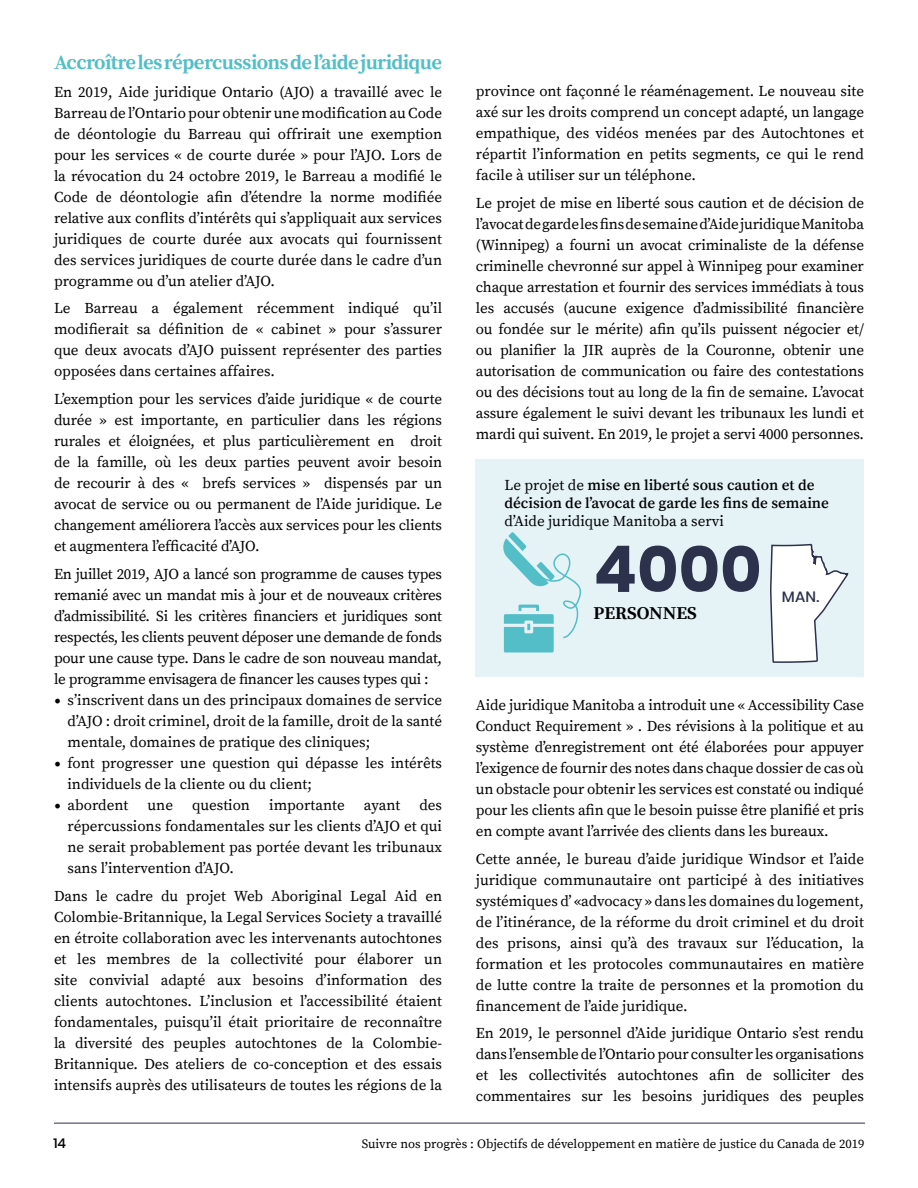
<style>
.page{position:relative;width:918px;height:1188px;background:#fff}
.page>*{position:absolute;margin:0;border:0;box-sizing:border-box;transform-origin:0 0}
.t1{font:700 64.5px "Poppins";color:#2c324b}
.t2{font:700 20.25px "Source Serif Pro";letter-spacing:-.03em;color:#53bec7}
.t3{font:700 18px "Source Serif Pro";color:#020203}
.t4{font:15px/21px "Source Serif Pro";color:#020203;text-align:justify}
.t5{font:600 15px/18px "Source Serif Pro";color:#020203}
.t6{font:500 15px "Poppins";color:#2c324b}
.t7{font:500 13.5px "Poppins";color:#020203}
.t8{font:12.75px "Source Serif Pro";color:#020203}
.s1{font-family:"Minion Pro";font-size:18px}
.s2{font-weight:400}
</style>
<div class="page">
<hr style="left:54px;top:1123px;width:811px;height:1px;background:#2c324b">
<div style="left:476px;top:459px;width:388px;height:218px;background:#e5f3f6"></div>
<svg style="left:770px;top:543px;width:79px;height:120px"></svg>
<svg style="left:503px;top:532px;width:79px;height:121px"></svg>
<h2 class="t2" style="left:54px;top:50px;width:390px">Accroître les répercussions de l’aide juridique</h2>
<p class="t4" style="left:54px;top:82px;width:390px">En 2019, Aide juridique Ontario (AJO) a travaillé avec le Barreau de l’Ontario pour obtenir une modification au Code de déontologie du Barreau qui offrirait une exemption pour les services « de courte durée » pour l’AJO. Lors de la révocation du 24 octobre 2019, le Barreau a modifié le Code de déontologie afin d’étendre la norme modifiée relative aux conflits d’intérêts qui s’appliquait aux services juridiques de courte durée aux avocats qui fournissent des services juridiques de courte durée dans le cadre d’un programme ou d’un atelier d’AJO.</p>
<p class="t4" style="left:54px;top:298px;width:390px">Le Barreau a également récemment indiqué qu’il modifierait sa définition de « cabinet » pour s’assurer que deux avocats d’AJO puissent représenter des parties opposées dans certaines affaires.</p>
<p class="t4" style="left:54px;top:389px;width:390px">L’exemption pour les services d’aide juridique « de courte durée » est importante, en particulier dans les régions rurales et éloignées, et plus particulièrement en droit de la famille, où les deux parties peuvent avoir besoin de recourir à des « brefs services » dispensés par un avocat de service ou ou permanent de l’Aide juridique. Le changement améliorera l’accès aux services pour les clients et augmentera l’efficacité d’AJO.</p>
<p class="t4" style="left:54px;top:564px;width:390px">En juillet 2019, AJO a lancé son programme de causes types remanié avec un mandat mis à jour et de nouveaux critères d’admissibilité. Si les critères financiers et juridiques sont respectés, les clients peuvent déposer une demande de fonds pour une cause type. Dans le cadre de son nouveau mandat, le programme envisagera de financer les causes types qui :</p>
<p class="t4" style="left:68px;top:690px;width:376px;text-indent:-14px"><span class="s1">•</span> s’inscrivent dans un des principaux domaines de service d’AJO : droit criminel, droit de la famille, droit de la santé mentale, domaines de pratique des cliniques;</p>
<p class="t4" style="left:68px;top:753px;width:376px;text-indent:-14px"><span class="s1">•</span> font progresser une question qui dépasse les intérêts individuels de la cliente ou du client;</p>
<p class="t4" style="left:54px;top:795px;width:76px"><span class="s1">•</span> abordent</p>
<p class="t4" style="left:147px;top:795px;width:27px">une</p>
<p class="t4" style="left:192px;top:795px;width:59px">question</p>
<p class="t4" style="left:269px;top:795px;width:77px">importante</p>
<p class="t4" style="left:364px;top:795px;width:38px">ayant</p>
<p class="t4" style="left:68px;top:795px;width:376px;text-indent:352px">des répercussions fondamentales sur les clients d’AJO et qui ne serait probablement pas portée devant les tribunaux sans l’intervention d’AJO.</p>
<p class="t4" style="left:54px;top:886px;width:390px">Dans le cadre du projet Web Aboriginal Legal Aid en Colombie-Britannique, la Legal Services Society a travaillé en étroite collaboration avec les intervenants autochtones et les membres de la collectivité pour élaborer un site convivial adapté aux besoins d’information des clients autochtones. L’inclusion et l’accessibilité étaient fondamentales, puisqu’il était prioritaire de reconnaître la diversité des peuples autochtones de la Colombie-Britannique. Des ateliers de co-conception et des essais intensifs auprès des utilisateurs de toutes les régions de la</p>
<p class="t4" style="left:476px;top:82px;width:390px">province ont façonné le réaménagement. Le nouveau site axé sur les droits comprend un concept adapté, un langage empathique, des vidéos menées par des Autochtones et répartit l’information en petits segments, ce qui le rend facile à utiliser sur un téléphone.</p>
<p class="t4" style="left:476px;top:193px;width:390px">Le projet de mise en liberté sous caution et de décision de l’avocat de garde les fins de semaine d’Aide juridique Manitoba (Winnipeg) a fourni un avocat criminaliste de la défense criminelle chevronné sur appel à Winnipeg pour examiner chaque arrestation et fournir des services immédiats à tous les accusés (aucune exigence d’admissibilité financière ou fondée sur le mérite) afin qu’ils puissent négocier et/ ou planifier la JIR auprès de la Couronne, obtenir une autorisation de communication ou faire des contestations ou des décisions tout au long de la fin de semaine. L’avocat assure également le suivi devant les tribunaux les lundi et mardi qui suivent. En 2019, le projet a servi 4000 personnes.</p>
<p class="t5" style="left:504px;top:477px;width:326px"><span class="s2">Le projet de</span> mise en liberté sous caution et de décision de l’avocat de garde les fins de semaine</p>
<p class="t4" style="left:504px;top:511px;width:221px">d’Aide juridique Manitoba a servi</p>
<h1 class="t1" style="left:594px;top:532px;width:169px">4000</h1>
<p class="t3" style="left:594px;top:603px;width:105px">PERSONNES</p>
<p class="t6" style="left:782px;top:588px;width:39px">MAN.</p>
<p class="t4" style="left:476px;top:695px;width:390px">Aide juridique Manitoba a introduit une « Accessibility Case Conduct Requirement » . Des révisions à la politique et au système d’enregistrement ont été élaborées pour appuyer l’exigence de fournir des notes dans chaque dossier de cas où un obstacle pour obtenir les services est constaté ou indiqué pour les clients afin que le besoin puisse être planifié et pris en compte avant l’arrivée des clients dans les bureaux.</p>
<p class="t4" style="left:476px;top:849px;width:390px">Cette année, le bureau d’aide juridique Windsor et l’aide juridique communautaire ont participé à des initiatives systémiques d’ «advocacy » dans les domaines du logement, de l’itinérance, de la réforme du droit criminel et du droit des prisons, ainsi qu’à des travaux sur l’éducation, la formation et les protocoles communautaires en matière de lutte contre la traite de personnes et la promotion du financement de l’aide juridique.</p>
<p class="t4" style="left:476px;top:1024px;width:390px">En 2019, le personnel d’Aide juridique Ontario s’est rendu dans l’ensemble de l’Ontario pour consulter les organisations et les collectivités autochtones afin de solliciter des commentaires sur les besoins juridiques des peuples</p>
<p class="t7" style="left:53px;top:1135px;width:14px">14</p>
<p class="t8" style="left:362px;top:1136px;width:504px">Suivre nos progrès : Objectifs de développement en matière de justice du Canada de 2019</p>
</div>
